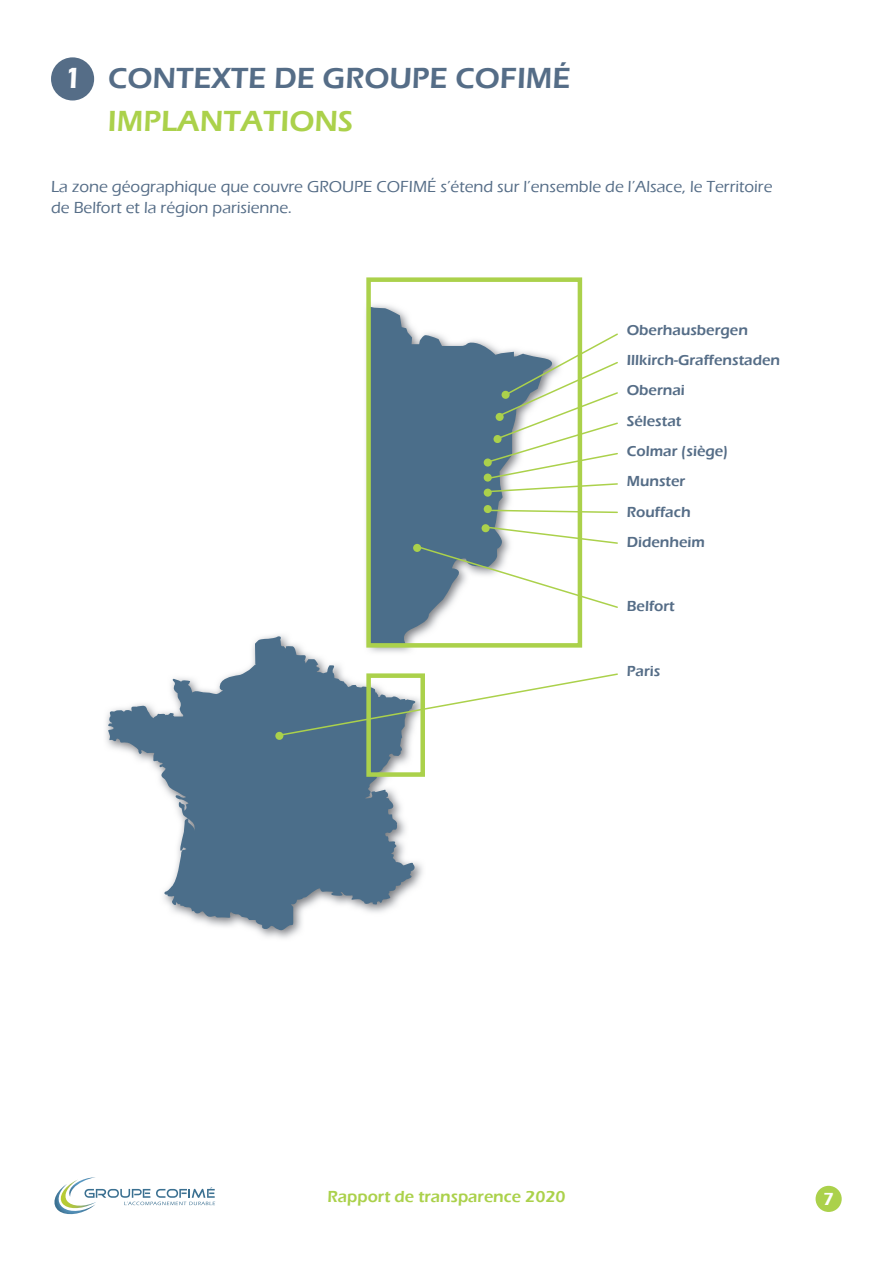
<style>
.page{position:relative;width:893px;height:1263px;background:#fff}
.page>*{position:absolute;margin:0;border:0;box-sizing:border-box;transform-origin:0 0}
.t1{font:600 30px/43px "Eras ITC";color:#556d87}
.t2{font:600 18px "Eras ITC";color:#fff}
.t3{font:500 16.5px/21px "Eras ITC";color:#556d87}
.t4{font:600 16.5px "Eras ITC";color:#abd14b}
.t5{font:600 15px/30.3px "Eras ITC";color:#556d87}
.s1{color:#fff}
.s2{color:#abd14b}
</style>
<div class="page">
<div style="left:815px;top:1186px;width:27px;height:26px;background:#abd14b;border-radius:50%"></div>
<svg style="left:54px;top:1177px;width:161px;height:38px"></svg>
<div style="left:51px;top:57px;width:43px;height:43px;background:#556d87;border-radius:50%"></div>
<img style="left:106px;top:635px;width:317px;height:304px">
<svg style="left:108px;top:636px;width:307px;height:294px;fill:#4b6e8a"></svg>
<img style="left:364px;top:635px;width:59px;height:20px">
<svg style="left:371px;top:304px;width:140px;height:339px;fill:#4b6e8a"></svg>
<div style="left:366px;top:277px;width:216px;height:371px;border:4px solid #abd14b"></div>
<div style="left:366px;top:673px;width:59px;height:104px;border:4px solid #abd14b"></div>
<div style="left:275px;top:732px;width:8px;height:8px;background:#abd14b;border-radius:50%"></div>
<div style="left:484px;top:458px;width:8px;height:9px;background:#abd14b;border-radius:50%"></div>
<div style="left:484px;top:473px;width:8px;height:9px;background:#abd14b;border-radius:50%"></div>
<div style="left:484px;top:489px;width:8px;height:8px;background:#abd14b;border-radius:50%"></div>
<div style="left:484px;top:505px;width:8px;height:8px;background:#abd14b;border-radius:50%"></div>
<svg style="left:487px;top:332px;width:131px;height:161px"></svg>
<svg style="left:487px;top:509px;width:131px;height:5px"></svg>
<svg style="left:415px;top:525px;width:203px;height:84px"></svg>
<svg style="left:278px;top:672px;width:340px;height:65px"></svg>
<h1 class="t1" style="left:108px;top:56px;width:464px;text-indent:-45px"><span class="s1">1</span> CONTEXTE DE GROUPE COFIMÉ<br><span class="s2">IMPLANTATIONS</span></h1>
<p class="t3" style="left:51px;top:176px;width:723px">La zone géographique que couvre GROUPE COFIMÉ s’étend sur l’ensemble de l’Alsace, le Territoire de Belfort et la région parisienne.</p>
<p class="t5" style="left:627px;top:315px;width:155px">Oberhausbergen<br>Illkirch-Graffenstaden<br>Obernai<br>Sélestat<br>Colmar (siège)<br>Munster<br>Rouffach<br>Didenheim</p>
<p class="t5" style="left:627px;top:591px;width:50px">Belfort</p>
<p class="t5" style="left:627px;top:656px;width:35px">Paris</p>
<p class="t4" style="left:327px;top:1187px;width:240px">Rapport de transparence 2020</p>
<p class="t2" style="left:823px;top:1188px;width:12px">7</p>
</div>
